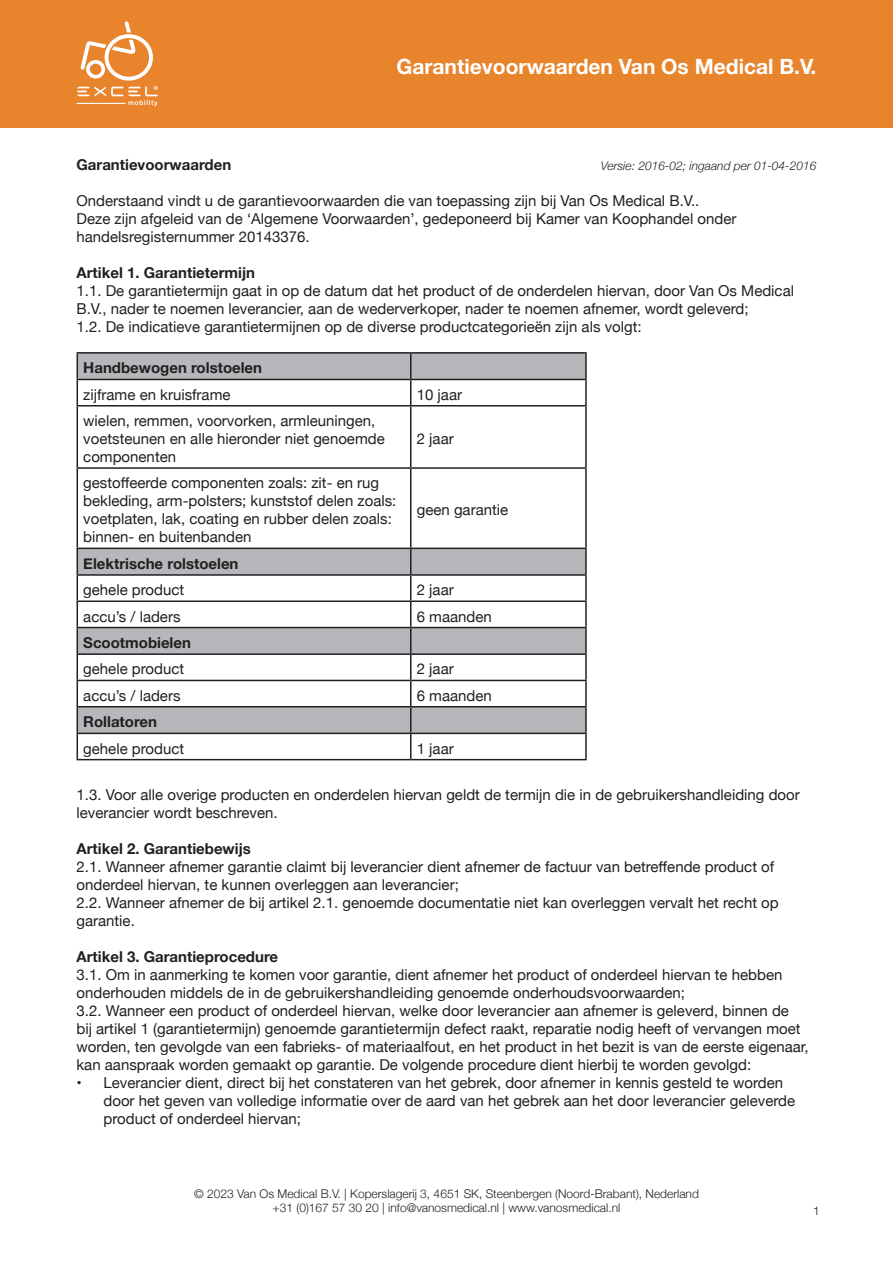
<style>
.page{position:relative;width:893px;height:1263px;background:#fff}
.page>*{position:absolute;margin:0;border:0;box-sizing:border-box;transform-origin:0 0}
.t1{font:700 21px "Helvetica Neue";color:#fff}
.t2{font:15px/18px "Helvetica Neue";color:#231f20}
.t3{font:700 15px "Helvetica Neue";color:#231f20}
.t4{font:300 12px/14.4px "Helvetica Neue";color:#231f20;text-align:center}
.t5{font:italic 300 12px "Helvetica Neue";color:#231f20}
</style>
<div class="page">
<div style="left:0;top:0;width:893px;height:128px;background:#e8842b"></div>
<svg style="left:77px;top:21px;width:81px;height:85px"></svg>
<svg style="left:78px;top:354px;width:507px;height:379px"></svg>
<hr style="left:77px;top:352px;width:334px;height:2px;background:#231f20">
<hr style="left:411px;top:352px;width:176px;height:2px;background:#231f20">
<hr style="left:585px;top:354px;width:2px;height:25px;background:#231f20">
<hr style="left:77px;top:379px;width:334px;height:1px;background:#231f20">
<svg style="left:77px;top:354px;width:1px;height:51px"></svg>
<hr style="left:411px;top:379px;width:176px;height:1px;background:#231f20">
<svg style="left:410px;top:354px;width:1px;height:51px"></svg>
<hr style="left:585px;top:380px;width:2px;height:25px;background:#231f20">
<hr style="left:77px;top:405px;width:334px;height:1px;background:#231f20">
<hr style="left:77px;top:406px;width:1px;height:61px;background:#231f20">
<hr style="left:411px;top:405px;width:176px;height:1px;background:#231f20">
<hr style="left:410px;top:406px;width:1px;height:61px;background:#231f20">
<hr style="left:585px;top:406px;width:2px;height:61px;background:#231f20">
<hr style="left:77px;top:467px;width:334px;height:2px;background:#231f20">
<hr style="left:77px;top:469px;width:1px;height:79px;background:#231f20">
<hr style="left:411px;top:467px;width:176px;height:2px;background:#231f20">
<hr style="left:410px;top:469px;width:1px;height:79px;background:#231f20">
<hr style="left:585px;top:469px;width:2px;height:79px;background:#231f20">
<hr style="left:77px;top:548px;width:334px;height:1px;background:#231f20">
<hr style="left:411px;top:548px;width:176px;height:1px;background:#231f20">
<hr style="left:585px;top:549px;width:2px;height:25px;background:#231f20">
<hr style="left:77px;top:574px;width:334px;height:2px;background:#231f20">
<hr style="left:411px;top:574px;width:176px;height:2px;background:#231f20">
<hr style="left:585px;top:576px;width:2px;height:24px;background:#231f20">
<hr style="left:77px;top:600px;width:334px;height:2px;background:#231f20">
<hr style="left:411px;top:600px;width:176px;height:2px;background:#231f20">
<hr style="left:585px;top:602px;width:2px;height:25px;background:#231f20">
<hr style="left:77px;top:627px;width:334px;height:1px;background:#231f20">
<hr style="left:411px;top:627px;width:176px;height:1px;background:#231f20">
<hr style="left:585px;top:628px;width:2px;height:25px;background:#231f20">
<hr style="left:77px;top:653px;width:334px;height:2px;background:#231f20">
<hr style="left:411px;top:653px;width:176px;height:2px;background:#231f20">
<hr style="left:585px;top:655px;width:2px;height:25px;background:#231f20">
<hr style="left:77px;top:680px;width:334px;height:1px;background:#231f20">
<hr style="left:411px;top:680px;width:176px;height:1px;background:#231f20">
<hr style="left:585px;top:681px;width:2px;height:25px;background:#231f20">
<hr style="left:77px;top:706px;width:334px;height:1px;background:#231f20">
<hr style="left:411px;top:706px;width:176px;height:1px;background:#231f20">
<hr style="left:585px;top:707px;width:2px;height:26px;background:#231f20">
<hr style="left:77px;top:733px;width:334px;height:1px;background:#231f20">
<svg style="left:77px;top:549px;width:1px;height:210px"></svg>
<hr style="left:411px;top:733px;width:176px;height:1px;background:#231f20">
<svg style="left:410px;top:549px;width:1px;height:210px"></svg>
<hr style="left:585px;top:734px;width:2px;height:25px;background:#231f20">
<hr style="left:77px;top:759px;width:334px;height:1px;background:#231f20">
<hr style="left:411px;top:759px;width:176px;height:1px;background:#231f20">
<h1 class="t1" style="left:396px;top:50px;width:422px">Garantievoorwaarden Van Os Medical B.V.</h1>
<p class="t3" style="left:77px;top:153px;width:156px">Garantievoorwaarden</p>
<p class="t5" style="left:601px;top:156px;width:217px">Versie: 2016-02; ingaand per 01-04-2016</p>
<p class="t2" style="left:77px;top:192px;width:661px">Onderstaand vindt u de garantievoorwaarden die van toepassing zijn bij Van Os Medical B.V..<br>Deze zijn afgeleid van de ‘Algemene Voorwaarden’, gedeponeerd bij Kamer van Koophandel onder handelsregisternummer 20143376.</p>
<p class="t3" style="left:77px;top:261px;width:180px">Artikel 1. Garantietermijn</p>
<p class="t2" style="left:77px;top:282px;width:719px">1.1. De garantietermijn gaat in op de datum dat het product of de onderdelen hiervan, door Van Os Medical<br>B.V., nader te noemen leverancier, aan de wederverkoper, nader te noemen afnemer, wordt geleverd;</p>
<p class="t2" style="left:77px;top:318px;width:567px">1.2. De indicatieve garantietermijnen op de diverse productcategorieën zijn als volgt:</p>
<p class="t3" style="left:83px;top:356px;width:180px">Handbewogen rolstoelen</p>
<p class="t2" style="left:83px;top:386px;width:149px">zijframe en kruisframe</p>
<p class="t2" style="left:417px;top:386px;width:47px">10 jaar</p>
<p class="t2" style="left:83px;top:413px;width:303px">wielen, remmen, voorvorken, armleuningen, voetsteunen en alle hieronder niet genoemde componenten</p>
<p class="t2" style="left:417px;top:431px;width:38px">2 jaar</p>
<p class="t2" style="left:83px;top:475px;width:315px">gestoffeerde componenten zoals: zit- en rug bekleding, arm-polsters; kunststof delen zoals: voetplaten, lak, coating en rubber delen zoals: binnen- en buitenbanden</p>
<p class="t2" style="left:417px;top:502px;width:93px">geen garantie</p>
<p class="t3" style="left:83px;top:552px;width:157px">Elektrische rolstoelen</p>
<p class="t2" style="left:83px;top:582px;width:102px">gehele product</p>
<p class="t2" style="left:417px;top:582px;width:38px">2 jaar</p>
<p class="t2" style="left:83px;top:608px;width:99px">accu’s / laders</p>
<p class="t2" style="left:417px;top:608px;width:77px">6 maanden</p>
<p class="t3" style="left:83px;top:631px;width:109px">Scootmobielen</p>
<p class="t2" style="left:83px;top:661px;width:102px">gehele product</p>
<p class="t2" style="left:417px;top:661px;width:38px">2 jaar</p>
<p class="t2" style="left:83px;top:687px;width:99px">accu’s / laders</p>
<p class="t2" style="left:417px;top:687px;width:77px">6 maanden</p>
<p class="t3" style="left:83px;top:710px;width:75px">Rollatoren</p>
<p class="t2" style="left:83px;top:740px;width:102px">gehele product</p>
<p class="t2" style="left:417px;top:740px;width:38px">1 jaar</p>
<p class="t2" style="left:77px;top:786px;width:725px">1.3. Voor alle overige producten en onderdelen hiervan geldt de termijn die in de gebruikershandleiding door leverancier wordt beschreven.</p>
<p class="t3" style="left:77px;top:837px;width:176px">Artikel 2. Garantiebewijs</p>
<p class="t2" style="left:77px;top:858px;width:699px">2.1. Wanneer afnemer garantie claimt bij leverancier dient afnemer de factuur van betreffende product of onderdeel hiervan, te kunnen overleggen aan leverancier;</p>
<p class="t2" style="left:77px;top:894px;width:704px">2.2. Wanneer afnemer de bij artikel 2.1. genoemde documentatie niet kan overleggen vervalt het recht op garantie.</p>
<p class="t3" style="left:77px;top:945px;width:203px">Artikel 3. Garantieprocedure</p>
<p class="t2" style="left:77px;top:966px;width:707px">3.1. Om in aanmerking te komen voor garantie, dient afnemer het product of onderdeel hiervan te hebben onderhouden middels de in de gebruikershandleiding genoemde onderhoudsvoorwaarden;</p>
<p class="t2" style="left:77px;top:1002px;width:734px">3.2. Wanneer een product of onderdeel hiervan, welke door leverancier aan afnemer is geleverd, binnen de<br>bij artikel 1 (garantietermijn) genoemde garantietermijn defect raakt, reparatie nodig heeft of vervangen moet worden, ten gevolgde van een fabrieks- of materiaalfout, en het product in het bezit is van de eerste eigenaar, kan aanspraak worden gemaakt op garantie. De volgende procedure dient hierbij te worden gevolgd:</p>
<p class="t2" style="left:104px;top:1074px;width:693px;text-indent:-27px">• Leverancier dient, direct bij het constateren van het gebrek, door afnemer in kennis gesteld te worden door het geven van volledige informatie over de aard van het gebrek aan het door leverancier geleverde product of onderdeel hiervan;</p>
<p class="t4" style="left:194px;top:1186px;width:506px">© 2023 Van Os Medical B.V. | Koperslagerij 3, 4651 SK, Steenbergen (Noord-Brabant), Nederland +31 (0)167 57 30 20 | info@vanosmedical.nl | www.vanosmedical.nl</p>
<p class="t4" style="left:813px;top:1203px;width:8px">1</p>
</div>
